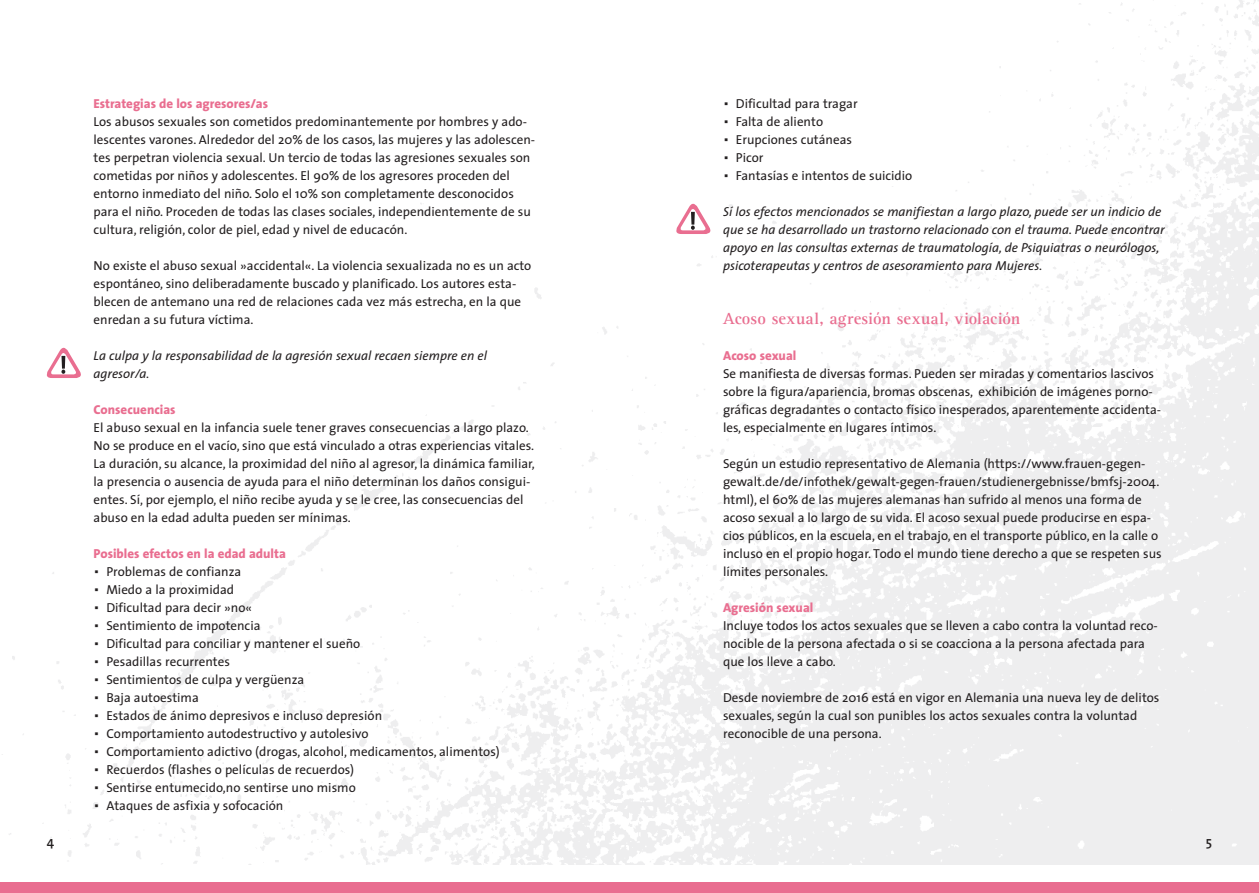
<style>
.page{position:relative;width:1259px;height:893px;background:#fff}
.page>*{position:absolute;margin:0;border:0;box-sizing:border-box;transform-origin:0 0}
.t1{font:700 16.5px "Rotis Serif";letter-spacing:.01em;color:#e96e90}
.t2{font:600 13.5px "The Sans";color:#231f20}
.t3{font:13.05px/18px "The Sans";color:#231f20}
.t4{font:italic 13.05px/18px "The Sans";color:#231f20}
.t5{font:800 13.05px "The Sans";color:#e96e90}
.s1{font-weight:800;color:#e96e90}
.s2{font-family:"DIN";font-weight:500;font-size:22.5px}
</style>
<div class="page">
<div style="left:0;top:882px;width:629px;height:11px;background:#e96e90"></div>
<div style="left:629px;top:882px;width:630px;height:11px;background:#e96e90"></div>
<div style="left:629px;top:0;width:630px;height:864px;background:linear-gradient(to right,#fdfdfd,#f2f2f3)"></div>
<svg style="left:46px;top:347px;width:35px;height:31px"></svg>
<svg style="left:673px;top:200px;width:40px;height:34px"></svg>
<p class="t5" style="left:94px;top:93px;width:176px">Estrategias de los agresores/as</p>
<p class="t3" style="left:94px;top:112px;width:443px">Los abusos sexuales son cometidos predominantemente por hombres y ado&shy;lescentes varones. Alrededor del 20% de los casos, las mujeres y las adolescen&shy;tes perpetran violencia sexual. Un tercio de todas las agresiones sexuales son cometidas por niños y adolescentes. El 90% de los agresores proceden del entorno inmediato del niño. Solo el 10% son completamente desconocidos para el niño. Proceden de todas las clases sociales, independientemente de su cultura, religión, color de piel, edad y nivel de educacón.</p>
<p class="t3" style="left:94px;top:256px;width:439px">No existe el abuso sexual »accidental«. La violencia sexualizada no es un acto espontáneo, sino deliberadamente buscado y planificado. Los autores esta&shy;blecen de antemano una red de relaciones cada vez más estrecha, en la que enredan a su futura víctima.</p>
<p class="t4" style="left:94px;top:346px;width:395px">La culpa y la responsabilidad de la agresión sexual recaen siempre en el agresor/a.</p>
<p class="t5" style="left:94px;top:399px;width:84px">Consecuencias</p>
<p class="t3" style="left:94px;top:418px;width:443px">El abuso sexual en la infancia suele tener graves consecuencias a largo plazo.<br>No se produce en el vacío, sino que está vinculado a otras experiencias vitales.<br>La duración, su alcance, la proximidad del niño al agresor, la dinámica familiar, la presencia o ausencia de ayuda para el niño determinan los daños consigui&shy;entes. Sí, por ejemplo, el niño recibe ayuda y se le cree, las consecuencias del abuso en la edad adulta pueden ser mínimas.</p>
<p class="t3" style="left:94px;top:544px;width:407px"><span class="s1">Posibles efectos en la edad adulta<br></span><span class="s2">·</span> Problemas de confianza<br><span class="s2">·</span> Miedo a la proximidad<br><span class="s2">·</span> Dificultad para decir »no«<br><span class="s2">·</span> Sentimiento de impotencia<br><span class="s2">·</span> Dificultad para conciliar y mantener el sueño<br><span class="s2">·</span> Pesadillas recurrentes<br><span class="s2">·</span> Sentimientos de culpa y vergüenza<br><span class="s2">·</span> Baja autoestima<br><span class="s2">·</span> Estados de ánimo depresivos e incluso depresión<br><span class="s2">·</span> Comportamiento autodestructivo y autolesivo<br><span class="s2">·</span> Comportamiento adictivo (drogas, alcohol, medicamentos, alimentos) <span class="s2">·</span> Recuerdos (flashes o películas de recuerdos)<br><span class="s2">·</span> Sentirse entumecido,no sentirse uno mismo<br><span class="s2">·</span> Ataques de asfixia y sofocación</p>
<p class="t3" style="left:723px;top:94px;width:191px"><span class="s2">·</span> Dificultad para tragar<br><span class="s2">·</span> Falta de aliento<br><span class="s2">·</span> Erupciones cutáneas<br><span class="s2">·</span> Picor<br><span class="s2">·</span> Fantasías e intentos de suicidio</p>
<p class="t4" style="left:723px;top:202px;width:443px">Sí los efectos mencionados se manifiestan a largo plazo, puede ser un indicio de que se ha desarrollado un trastorno relacionado con el trauma. Puede encontrar apoyo en las consultas externas de traumatología, de Psiquiatras o neurólogos, psicoterapeutas y centros de asesoramiento para Mujeres.</p>
<p class="t1" style="left:723px;top:309px;width:299px">Acoso sexual, agresión sexual, violación</p>
<p class="t5" style="left:723px;top:345px;width:75px">Acoso sexual</p>
<p class="t3" style="left:723px;top:364px;width:439px">Se manifiesta de diversas formas. Pueden ser miradas y comentarios lascivos sobre la figura/apariencia, bromas obscenas, exhibición de imágenes porno&shy;gráficas degradantes o contacto físico inesperados, aparentemente accidenta&shy;les, especialmente en lugares íntimos.</p>
<p class="t3" style="left:723px;top:454px;width:440px">Según un estudio representativo de Alemania (https://www.frauen-gegen&shy;gewalt.de/de/infothek/gewalt-gegen-frauen/studienergebnisse/bmfsj-2004. html), el 60% de las mujeres alemanas han sufrido al menos una forma de acoso sexual a lo largo de su vida. El acoso sexual puede producirse en espa&shy;cios públicos, en la escuela, en el trabajo, en el transporte público, en la calle o incluso en el propio hogar. Todo el mundo tiene derecho a que se respeten sus límites personales.</p>
<p class="t5" style="left:723px;top:597px;width:92px">Agresión sexual</p>
<p class="t3" style="left:723px;top:616px;width:436px">Incluye todos los actos sexuales que se lleven a cabo contra la voluntad reco&shy;nocible de la persona afectada o si se coacciona a la persona afectada para que los lleve a cabo.</p>
<p class="t3" style="left:723px;top:688px;width:438px">Desde noviembre de 2016 está en vigor en Alemania una nueva ley de delitos sexuales, según la cual son punibles los actos sexuales contra la voluntad reconocible de una persona.</p>
<p class="t2" style="left:47px;top:830px;width:9px">4</p>
<p class="t2" style="left:1206px;top:830px;width:8px">5</p>
</div>
